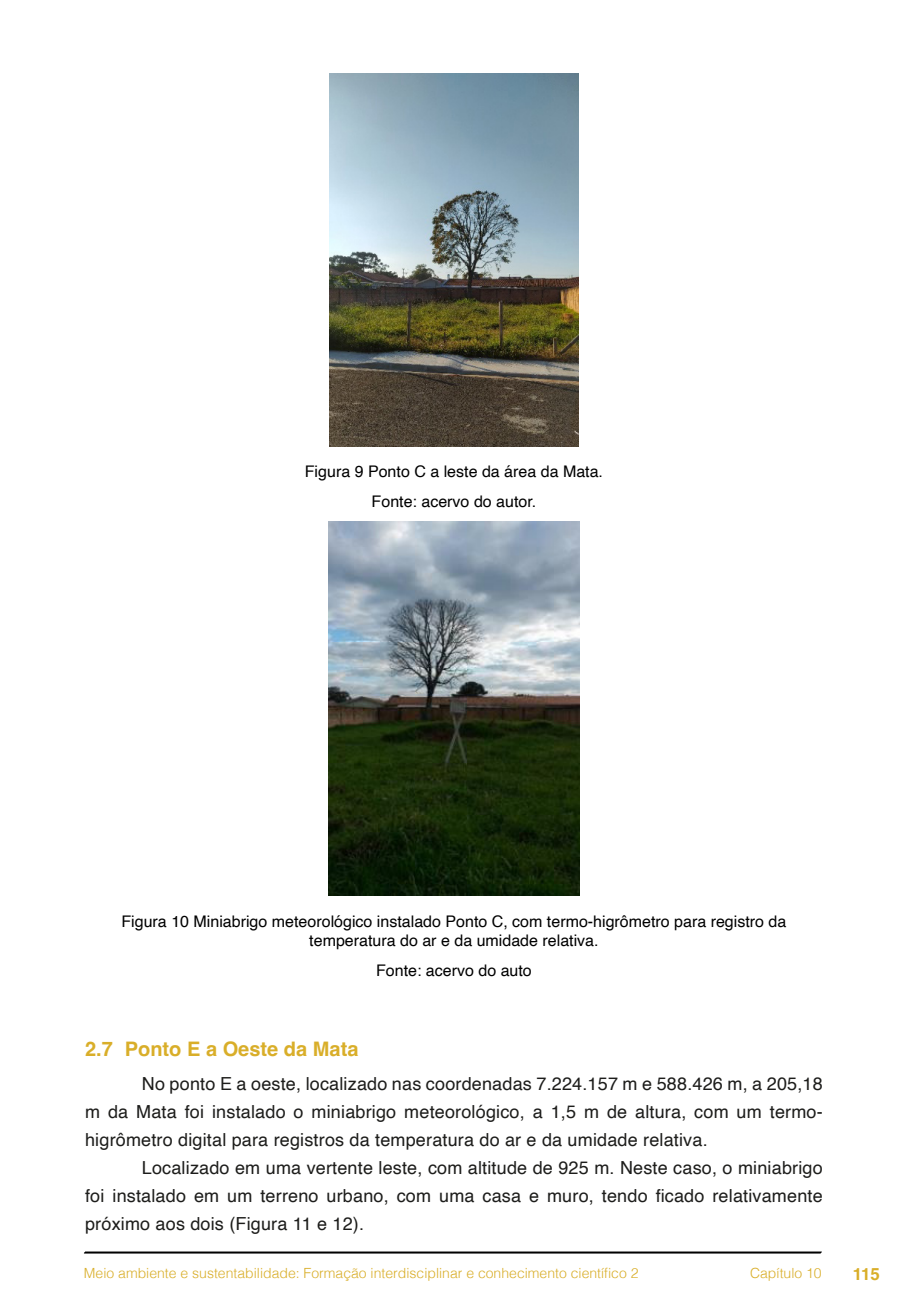
<style>
.page{position:relative;width:908px;height:1304px;background:#fff}
.page>*{position:absolute;margin:0;border:0;box-sizing:border-box;transform-origin:0 0}
.t1{font:700 20px "Helvetica";color:#d9ae29}
.t2{font:18px/28px "Helvetica";letter-spacing:.01em;color:#1d1d1b;text-align:justify}
.t3{font:700 16.8px "Helvetica";color:#d9ae29}
.t4{font:16px/30.6px "Helvetica";color:#000;text-align:center}
.t5{font:300 14px "Helvetica";color:#d9ae29}
</style>
<div class="page">
<svg style="left:84px;top:1251px;width:737px;height:3px;background:#515151"></svg>
<img style="left:329px;top:74px;width:249px;height:372px">
<img style="left:328px;top:522px;width:251px;height:374px">
<p class="t4" style="left:305px;top:456px;width:299px">Figura 9 Ponto C a leste da área da Mata.<br>Fonte: acervo do autor.</p>
<p class="t4" style="left:121px;top:912px;width:666px;line-height:19.2px">Figura 10 Miniabrigo meteorológico instalado Ponto C, com termo-higrômetro para registro da temperatura do ar e da umidade relativa.</p>
<p class="t4" style="left:376px;top:956px;width:157px">Fonte: acervo do auto</p>
<p class="t1" style="left:85px;top:1037px;width:275px">2.7 Ponto E a Oeste da Mata</p>
<p class="t2" style="left:85px;top:1070px;width:738px;text-indent:57px">No ponto E a oeste, localizado nas coordenadas 7.224.157 m e 588.426 m, a 205,18 m da Mata foi instalado o miniabrigo meteorológico, a 1,5 m de altura, com um termo&shy;higrômetro digital para registros da temperatura do ar e da umidade relativa.</p>
<p class="t2" style="left:85px;top:1154px;width:738px;text-indent:57px">Localizado em uma vertente leste, com altitude de 925 m. Neste caso, o miniabrigo foi instalado em um terreno urbano, com uma casa e muro, tendo ficado relativamente próximo aos dois (Figura 11 e 12).</p>
<p class="t5" style="left:84px;top:1261px;width:555px">Meio ambiente e sustentabilidade: Formação interdisciplinar e conhecimento científico 2</p>
<p class="t5" style="left:749px;top:1261px;width:73px">Capítulo 10</p>
<p class="t3" style="left:852px;top:1264px;width:29px">115</p>
</div>
